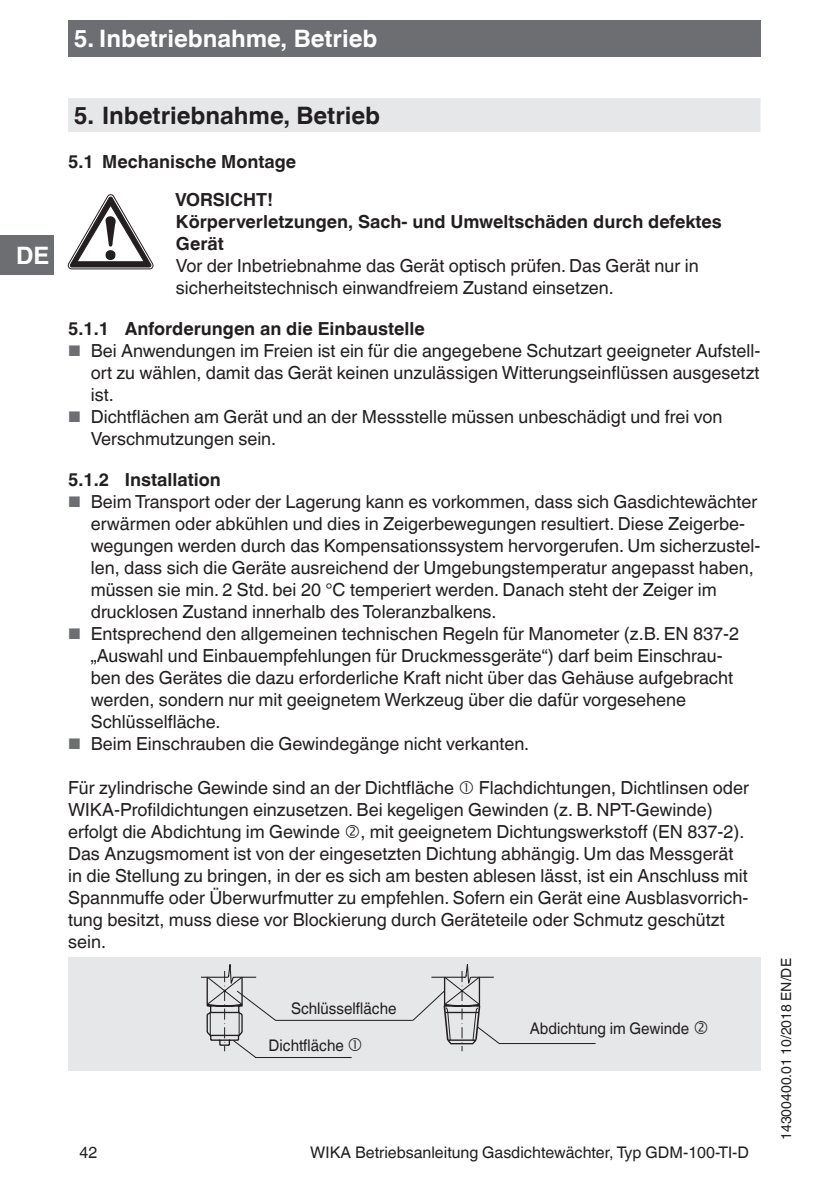
<style>
.page{position:relative;width:840px;height:1191px;background:#fff}
.page>*{position:absolute;margin:0;border:0;box-sizing:border-box;transform-origin:0 0}
.t1{font:700 24px "Helvetica World";color:#fff}
.t2{font:700 24px "Helvetica World";color:#231f20}
.t3{font:18px/22px "Helvetica World";color:#231f20}
.t4{font:700 18px/38px "Helvetica World";color:#231f20}
.t5{font:16px "Helvetica World";color:#231f20}
.t6{font:16px "Helvetica World";color:#231f20;scale:.95 1}
.t7{font:14px "Helvetica World";color:#231f20}
.s1{font-size:15.4px;color:#6d6e71}
</style>
<div class="page">
<div style="left:0;top:236px;width:54px;height:39px;background:#6d6e71"></div>
<div style="left:68px;top:20px;width:692px;height:37px;background:#6d6e71"></div>
<div style="left:68px;top:98px;width:692px;height:34px;background:#e6e7e9"></div>
<svg style="left:68px;top:194px;width:85px;height:75px"></svg>
<div style="left:68px;top:957px;width:692px;height:114px;background:#e6e7e9"></div>
<svg style="left:202px;top:964px;width:393px;height:94px"></svg>
<h1 class="t1" style="left:74px;top:29px;width:305px">5. Inbetriebnahme, Betrieb</h1>
<h1 class="t1" style="left:16px;top:242px;width:35px">DE</h1>
<h1 class="t2" style="left:74px;top:106px;width:308px">5. Inbetriebnahme, Betrieb</h1>
<p class="t4" style="left:175px;top:144px;width:123px;text-indent:-107px">5.1 Mechanische Montage<br>VORSICHT!</p>
<p class="t4" style="left:176px;top:212px;width:547px;line-height:22px">Körperverletzungen, Sach- und Umweltschäden durch defektes<br>Gerät</p>
<p class="t3" style="left:176px;top:256px;width:524px">Vor der Inbetriebnahme das Gerät optisch prüfen. Das Gerät nur in sicherheitstechnisch einwandfreiem Zustand einsetzen.</p>
<p class="t4" style="left:68px;top:311px;width:358px">5.1.1 Anforderungen an die Einbaustelle</p>
<p class="t3" style="left:91px;top:341px;width:670px;text-align:justify;text-indent:-23px"><span class="s1">■</span> Bei Anwendungen im Freien ist ein für die angegebene Schutzart geeigneter Aufstell&shy;ort zu wählen, damit das Gerät keinen unzulässigen Witterungseinflüssen ausgesetzt ist.</p>
<p class="t3" style="left:91px;top:407px;width:633px;text-indent:-23px"><span class="s1">■</span> Dichtflächen am Gerät und an der Messstelle müssen unbeschädigt und frei von<br>Verschmutzungen sein.</p>
<p class="t4" style="left:68px;top:462px;width:154px">5.1.2 Installation</p>
<p class="t3" style="left:91px;top:492px;width:670px;text-indent:-23px"><span class="s1">■</span> Beim Transport oder der Lagerung kann es vorkommen, dass sich Gasdichtewächter erwärmen oder abkühlen und dies in Zeigerbewegungen resultiert. Diese Zeigerbe&shy;wegungen werden durch das Kompensationssystem hervorgerufen. Um sicherzustel&shy;len, dass sich die Geräte ausreichend der Umgebungstemperatur angepasst haben, müssen sie min. 2 Std. bei 20 °C temperiert werden. Danach steht der Zeiger im drucklosen Zustand innerhalb des Toleranzbalkens.</p>
<p class="t3" style="left:91px;top:624px;width:649px;text-indent:-23px"><span class="s1">■</span> Entsprechend den allgemeinen technischen Regeln für Manometer (z.B. EN 837-2 „Auswahl und Einbauempfehlungen für Druckmessgeräte“) darf beim Einschrau&shy;ben des Gerätes die dazu erforderliche Kraft nicht über das Gehäuse aufgebracht werden, sondern nur mit geeignetem Werkzeug über die dafür vorgesehene Schlüsselfläche.</p>
<p class="t3" style="left:68px;top:734px;width:462px"><span class="s1">■</span> Beim Einschrauben die Gewindegänge nicht verkanten.</p>
<p class="t3" style="left:68px;top:778px;width:387px">Für zylindrische Gewinde sind an der Dichtfläche</p>
<p class="t3" style="left:68px;top:778px;width:682px;text-indent:410px">Flachdichtungen, Dichtlinsen oder WIKA-Profildichtungen einzusetzen. Bei kegeligen Gewinden (z. B. NPT-Gewinde) erfolgt die Abdichtung im Gewinde , mit geeignetem Dichtungswerkstoff (EN 837-2).<br>Das Anzugsmoment ist von der eingesetzten Dichtung abhängig. Um das Messgerät in die Stellung zu bringen, in der es sich am besten ablesen lässt, ist ein Anschluss mit Spannmuffe oder Überwurfmutter zu empfehlen. Sofern ein Gerät eine Ausblasvorrich&shy;tung besitzt, muss diese vor Blockierung durch Geräteteile oder Schmutz geschützt sein.</p>
<p class="t6" style="left:291px;top:998px;width:112px">Schlüsselfläche</p>
<p class="t6" style="left:268px;top:1036px;width:81px">Dichtfläche</p>
<p class="t6" style="left:529px;top:1022px;width:169px">Abdichtung im Gewinde</p>
<p class="t5" style="left:79px;top:1146px;width:19px">42</p>
<p class="t5" style="left:310px;top:1146px;width:440px">WIKA Betriebsanleitung Gasdichtewächter, Typ GDM-100-TI-D</p>
<p class="t7" style="left:780px;top:1140px;width:183px;rotate:-90deg">14300400.01 10/2018 EN/DE</p>
</div>
